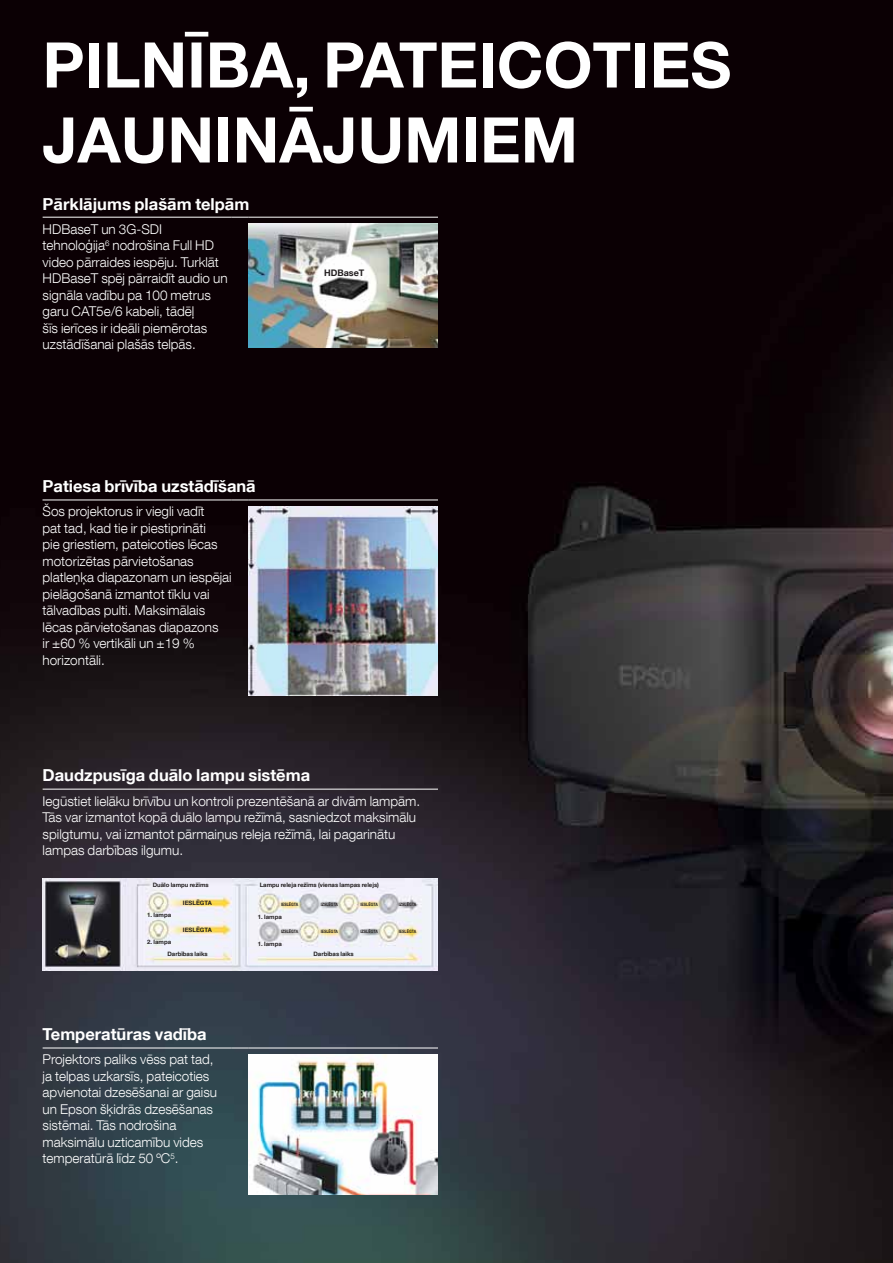
<style>
.page{position:relative;width:893px;height:1263px;background:#fff}
.page>*{position:absolute;margin:0;border:0;box-sizing:border-box;transform-origin:0 0}
.t1{font:700 63px/75px "Helvetica Neue LT Com";color:#fff}
.t2{font:700 16.5px "Helvetica Neue LT Com";color:#fff}
.t3{font:300 13.5px/16.5px "Helvetica Neue LT Com";color:#fff}
.t4{font:700 9px "Helvetica Neue LT Com";color:#231f20}
.t5{font:700 6px "Helvetica Neue LT Com";color:#231f20}
.t6{font:700 4.5px "Helvetica Neue LT Com";color:#231f20;scale:.8 1}
</style>
<div class="page">
<img style="left:0;top:0;width:893px;height:1263px">
<hr style="left:43px;top:217px;width:189px;height:1px;background:#fff">
<svg style="left:232px;top:217px;width:17px;height:1px"></svg>
<hr style="left:249px;top:217px;width:189px;height:1px;background:#fff">
<img style="left:249px;top:224px;width:189px;height:123px">
<hr style="left:43px;top:1047px;width:189px;height:1px;background:#fff">
<svg style="left:232px;top:1047px;width:17px;height:1px"></svg>
<hr style="left:249px;top:1047px;width:189px;height:1px;background:#fff">
<img style="left:249px;top:1055px;width:189px;height:139px">
<hr style="left:43px;top:789px;width:395px;height:1px;background:#fff">
<img style="left:43px;top:878px;width:395px;height:93px">
<hr style="left:43px;top:500px;width:189px;height:1px;background:#fff">
<svg style="left:232px;top:500px;width:17px;height:1px"></svg>
<hr style="left:249px;top:500px;width:189px;height:1px;background:#fff">
<img style="left:249px;top:507px;width:189px;height:188px">
<h1 class="t1" style="left:43px;top:26px;width:690px">PILNĪBA, PATEICOTIES<br>JAUNINĀJUMIEM</h1>
<p class="t2" style="left:43px;top:193px;width:208px">Pārklājums plašām telpām</p>
<p class="t3" style="left:43px;top:220px;width:187px">HDBaseT un 3G-SDI tehnoloģija<sup>6</sup> nodrošina Full HD video pārraides iespēju. Turklāt<br>HDBaseT spēj pārraidīt audio un signāla vadību pa 100 metrus garu CAT5e/6 kabeli, tādēļ<br>šīs ierīces ir ideāli piemērotas uzstādīšanai plašās telpās.</p>
<p class="t4" style="left:324px;top:267px;width:42px">HDBaseT</p>
<p class="t2" style="left:43px;top:476px;width:215px">Patiesa brīvība uzstādīšanā</p>
<p class="t3" style="left:43px;top:503px;width:191px">Šos projektorus ir viegli vadīt<br>pat tad, kad tie ir piestiprināti<br>pie griestiem, pateicoties lēcas motorizētas pārvietošanas platleņķa diapazonam un iespējai pielāgošanā izmantot tīklu vai tālvadības pulti. Maksimālais lēcas pārvietošanas diapazons<br>ir ±60 % vertikāli un ±19 % horizontāli.</p>
<p class="t2" style="left:43px;top:765px;width:269px">Daudzpusīga duālo lampu sistēma</p>
<p class="t3" style="left:43px;top:792px;width:379px">Iegūstiet lielāku brīvību un kontroli prezentēšanā ar divām lampām.<br>Tās var izmantot kopā duālo lampu režīmā, sasniedzot maksimālu spilgtumu, vai izmantot pārmaiņus releja režīmā, lai pagarinātu lampas darbības ilgumu.</p>
<p class="t5" style="left:153px;top:881px;width:57px">Duālo lampu režīms</p>
<p class="t5" style="left:260px;top:881px;width:121px">Lampu releja režīms (vienas lampas relejs)</p>
<p class="t5" style="left:183px;top:899px;width:30px">IESLĒGTA</p>
<p class="t6" style="left:281px;top:902px;width:23px">IESLĒGTA</p>
<p class="t6" style="left:321px;top:902px;width:23px">IZSLĒGTA</p>
<p class="t6" style="left:361px;top:902px;width:23px">IESLĒGTA</p>
<p class="t6" style="left:399px;top:902px;width:23px">IZSLĒGTA</p>
<p class="t5" style="left:183px;top:926px;width:30px">IESLĒGTA</p>
<p class="t6" style="left:281px;top:928px;width:23px">IZSLĒGTA</p>
<p class="t6" style="left:321px;top:928px;width:23px">IESLĒGTA</p>
<p class="t6" style="left:361px;top:928px;width:23px">IZSLĒGTA</p>
<p class="t6" style="left:399px;top:928px;width:23px">IESLĒGTA</p>
<p class="t5" style="left:147px;top:911px;width:25px">1. lampa</p>
<p class="t5" style="left:258px;top:912px;width:25px">1. lampa</p>
<p class="t5" style="left:147px;top:938px;width:25px">2. lampa</p>
<p class="t5" style="left:258px;top:940px;width:25px">1. lampa</p>
<p class="t5" style="left:167px;top:950px;width:42px">Darbības laiks</p>
<p class="t5" style="left:314px;top:950px;width:42px">Darbības laiks</p>
<p class="t2" style="left:43px;top:1024px;width:166px">Temperatūras vadība</p>
<p class="t3" style="left:43px;top:1051px;width:176px">Projektors paliks vēss pat tad, ja telpas uzkarsīs, pateicoties apvienotai dzesēšanai ar gaisu un Epson šķidrās dzesēšanas sistēmai. Tās nodrošina maksimālu uzticamību vides temperatūrā līdz 50 ºC<sup>5</sup>.</p>
</div>
